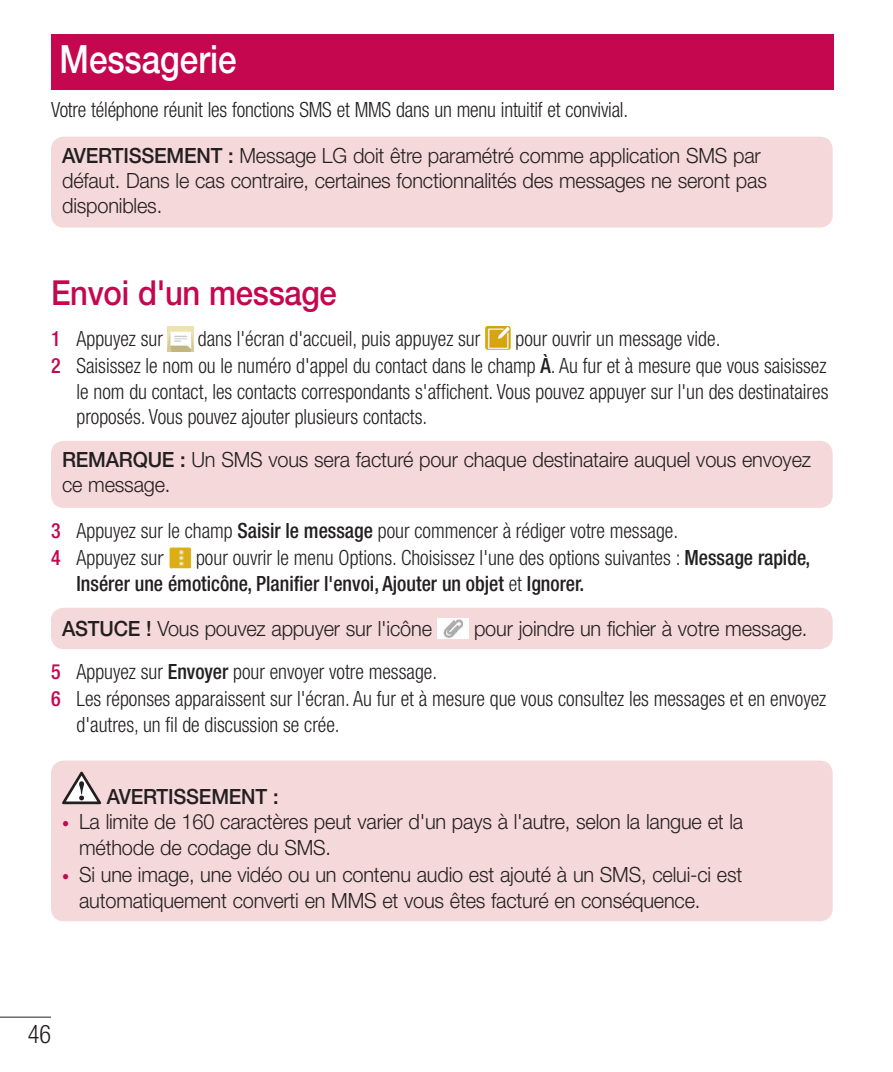
<style>
.page{position:relative;width:893px;height:1072px;background:#fff}
.page>*{position:absolute;margin:0;border:0;box-sizing:border-box;transform-origin:0 0}
.Head_01{font:500 39px "Helvetica Neue LT Pro";color:#fff;scale:.85 1}
.M_head_02{font:500 34.5px "Helvetica Neue LT Pro";letter-spacing:-.01em;color:#c50750;scale:.9 1}
.t1{font:300 condensed 25.5px "Helvetica Neue LT Pro";color:#231f20;scale:.95 1}
.main_Num{font:300 condensed 21px/25.2px "Helvetica Neue LT Pro";color:#231f20;text-align:justify;scale:.95 1}
.t2{font:300 21px/25.2px "Helvetica Neue LT Pro";letter-spacing:-.01em;color:#231f20;scale:.95 1}
.main_Num-2{font:500 condensed 21px/25.2px "Helvetica Neue LT Pro";color:#231f20;scale:.95 1}
.main{font:300 condensed 21px "Helvetica Neue LT Pro";letter-spacing:-.01em;color:#231f20;scale:.95 1}
.t3{font:500 21px "Helvetica Neue LT Pro";letter-spacing:-.01em;color:#231f20;scale:.95 1}
.s1{font-weight:500}
.s2{font-weight:500;color:#c50750}
.s3{font-stretch:normal}
.s4{font-weight:300}
.s5{font-weight:400;font-stretch:condensed;font-size:15px;color:#c50750}
</style>
<div class="page">
<hr style="left:0;top:1016px;width:51px;height:1px;background:#231f20">
<div style="left:51px;top:34px;width:782px;height:55px;background:#c50750"></div>
<div style="left:51px;top:137px;width:782px;height:90px;background:#f5d8da;border-radius:13px"></div>
<img style="left:168px;top:326px;width:25px;height:25px">
<img style="left:485px;top:326px;width:26px;height:24px">
<div style="left:51px;top:441px;width:782px;height:67px;background:#f5d8da;border-radius:13px"></div>
<img style="left:169px;top:547px;width:22px;height:22px">
<div style="left:51px;top:607px;width:782px;height:42px;background:#f5d8da;border-radius:13px"></div>
<img style="left:438px;top:618px;width:30px;height:20px">
<div style="left:51px;top:760px;width:782px;height:161px;background:#f5d8da;border-radius:13px"></div>
<svg style="left:62px;top:771px;width:39px;height:33px"></svg>
<p class="Head_01" style="left:60px;top:35px;width:210px">Messagerie</p>
<p class="main" style="left:51px;top:98px;width:609px">Votre téléphone réunit les fonctions SMS et MMS dans un menu intuitif et convivial.</p>
<p class="t2" style="left:62px;top:142px;width:743px"><span class="s1">AVERTISSEMENT :</span> Message LG doit être paramétré comme application SMS par défaut. Dans le cas contraire, certaines fonctionnalités des messages ne seront pas disponibles.</p>
<p class="M_head_02" style="left:51px;top:272px;width:319px">Envoi d'un message</p>
<p class="main_Num" style="left:51px;top:325px;width:119px"><span class="s2">1</span> Appuyez sur</p>
<p class="main_Num" style="left:198px;top:325px;width:299px">dans l'écran d'accueil, puis appuyez sur</p>
<p class="main_Num" style="left:515px;top:325px;width:217px">pour ouvrir un message vide.</p>
<p class="main_Num" style="left:77px;top:353px;width:793px;text-indent:-26px"><span class="s2">2</span> Saisissez le nom ou le numéro d'appel du contact dans le champ <span class="s1">À</span>. Au fur et à mesure que vous saisissez le nom du contact, les contacts correspondants s'affichent. Vous pouvez appuyer sur l'un des destinataires proposés. Vous pouvez ajouter plusieurs contacts.</p>
<p class="t2" style="left:62px;top:446px;width:790px"><span class="s1">REMARQUE :</span> Un SMS vous sera facturé pour chaque destinataire auquel vous envoyez ce message.</p>
<p class="main_Num" style="left:51px;top:517px;width:662px"><span class="s2">3</span> Appuyez sur le champ <span class="s1">Saisir le message</span> pour commencer à rédiger votre message.</p>
<p class="main_Num" style="left:51px;top:545px;width:120px"><span class="s2">4</span> Appuyez su<span class="s3">r</span></p>
<p class="main_Num-2" style="left:77px;top:545px;width:774px;text-indent:120px"><span class="s4">pour ouvrir le menu Options. Choisissez l'une des options suivantes :</span> Message rapide,<br>Insérer une émoticône, Planifier l'envoi, Ajouter un objet <span class="s4">et</span> Ignorer.</p>
<p class="t2" style="left:62px;top:615px;width:391px"><span class="s1">ASTUCE !</span> Vous pouvez appuyer sur l'icône</p>
<p class="t2" style="left:474px;top:615px;width:352px">pour joindre un fichier à votre message.</p>
<p class="main_Num" style="left:51px;top:658px;width:408px"><span class="s2">5</span> Appuyez sur <span class="s1">Envoyer</span> pour envoyer votre message.</p>
<p class="main_Num" style="left:77px;top:686px;width:791px;text-indent:-26px"><span class="s2">6</span> Les réponses apparaissent sur l'écran. Au fur et à mesure que vous consultez les messages et en envoyez d'autres, un fil de discussion se crée.</p>
<p class="t3" style="left:107px;top:784px;width:182px">AVERTISSEMENT :</p>
<p class="t2" style="left:79px;top:809px;width:701px;text-indent:-17px"><span class="s5">•</span> La limite de 160 caractères peut varier d'un pays à l'autre, selon la langue et la méthode de codage du SMS.</p>
<p class="t2" style="left:79px;top:861px;width:700px;text-indent:-17px"><span class="s5">•</span> Si une image, une vidéo ou un contenu audio est ajouté à un SMS, celui-ci est automatiquement converti en MMS et vous êtes facturé en conséquence.</p>
<p class="t1" style="left:28px;top:1019px;width:26px">46</p>
</div>
